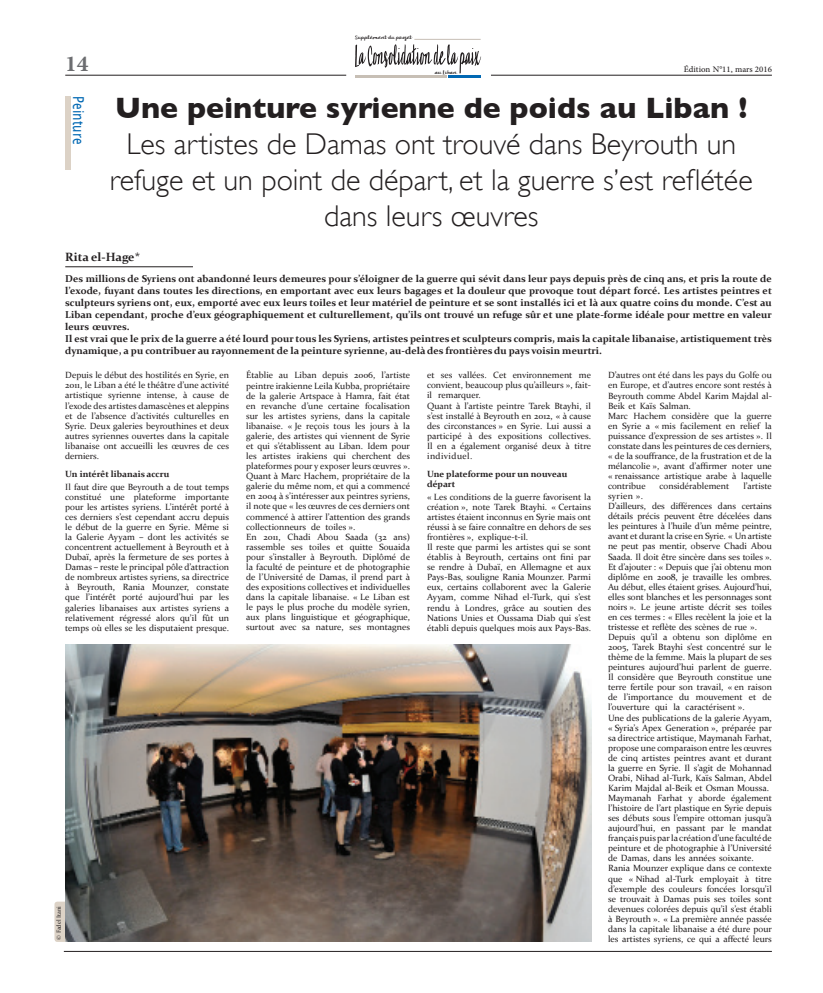
<style>
.page{position:relative;width:823px;height:993px;background:#fff}
.page>*{position:absolute;margin:0;border:0;box-sizing:border-box;transform-origin:0 0}
.t1{font:700 32px "Adobe Arabic";color:#6c6d70}
.main_title_small{font:300 30px/36px "Gill Sans";color:#231f20;text-align:center}
.Main_title{font:700 30px "Gill Sans";color:#231f20}
.التبويب{font:15px "Lucida Sans";color:#0168b3;scale:.8 1}
.t2{font:12px "Adobe Arabic";color:#231f20}
.Author{font:700 12px "Constantia";color:#231f20}
.Introduction{font:700 10px/12px "Constantia";color:#231f20;text-align:justify}
.english_text{font:9px/10.1px "Constantia";color:#231f20;text-align:justify}
.سؤال{font:700 9px/10px "Constantia";color:#231f20}
.english_text-2{font:6px "Constantia";color:#231f20}
.t3{font:4.7px "KG Camden Market Script";color:#231f20}
</style>
<div class="page">
<hr style="left:65px;top:75px;width:281px;height:1px;background:#231f20">
<hr style="left:490px;top:75px;width:281px;height:1px;background:#231f20">
<hr style="left:64px;top:950px;width:707px;height:1px;background:#231f20">
<hr style="left:414px;top:39px;width:66px;height:1px;background:#c7bfb5">
<hr style="left:355px;top:75px;width:91px;height:2px;background:#c7bfb5">
<hr style="left:448px;top:75px;width:33px;height:2px;background:#0168b3">
<svg style="left:355px;top:44px;width:126px;height:29px"></svg>
<hr style="left:65px;top:266px;width:128px;height:1px;background:#231f20">
<div style="left:65px;top:96px;width:6px;height:74px;background:#dcd2c6"></div>
<div style="left:54px;top:901px;width:26px;height:40px;background:#dcd2c6;border-radius:3px"></div>
<img style="left:65px;top:644px;width:526px;height:297px">
<p class="t3" style="left:355px;top:35px;width:58px">Supplément du projet</p>
<h1 class="t1" style="left:65px;top:41px;width:25px">14</h1>
<h3 class="t2" style="left:683px;top:61px;width:89px">Édition N°11, mars 2016</h3>
<p class="t3" style="left:435px;top:69px;width:23px">au Liban</p>
<p class="التبويب" style="left:87px;top:96px;width:61px;rotate:90deg">Peinture</p>
<p class="Main_title" style="left:115px;top:90px;width:633px">Une peinture syrienne de poids au Liban !</p>
<p class="main_title_small" style="left:110px;top:126px;width:644px">Les artistes de Damas ont trouvé dans Beyrouth un refuge et un point de départ, et la guerre s’est reflétée dans leurs œuvres</p>
<p class="Author" style="left:65px;top:249px;width:76px">Rita el-Hage*</p>
<p class="Introduction" style="left:65px;top:272px;width:707px">Des millions de Syriens ont abandonné leurs demeures pour s’éloigner de la guerre qui sévit dans leur pays depuis près de cinq ans, et pris la route de l’exode, fuyant dans toutes les directions, en emportant avec eux leurs bagages et la douleur que provoque tout départ forcé. Les artistes peintres et sculpteurs syriens ont, eux, emporté avec eux leurs toiles et leur matériel de peinture et se sont installés ici et là aux quatre coins du monde. C’est au Liban cependant, proche d’eux géographiquement et culturellement, qu’ils ont trouvé un refuge sûr et une plate-forme idéale pour mettre en valeur leurs œuvres.</p>
<p class="Introduction" style="left:65px;top:332px;width:707px">Il est vrai que le prix de la guerre a été lourd pour tous les Syriens, artistes peintres et sculpteurs compris, mais la capitale libanaise, artistiquement très dynamique, a pu contribuer au rayonnement de la peinture syrienne, au-delà des frontières du pays voisin meurtri.</p>
<p class="english_text" style="left:65px;top:370px;width:165px">Depuis le début des hostilités en Syrie, en 2011, le Liban a été le théâtre d’une activité artistique syrienne intense, à cause de l’exode des artistes damascènes et aleppins et de l’absence d’activités culturelles en Syrie. Deux galeries beyrouthines et deux autres syriennes ouvertes dans la capitale libanaise ont accueilli les œuvres de ces derniers.</p>
<p class="سؤال" style="left:65px;top:468px;width:106px">Un intérêt libanais accru</p>
<p class="english_text" style="left:65px;top:481px;width:165px">Il faut dire que Beyrouth a de tout temps constitué une plateforme importante pour les artistes syriens. L’intérêt porté à ces derniers s’est cependant accru depuis le début de la guerre en Syrie. Même si la Galerie Ayyam – dont les activités se concentrent actuellement à Beyrouth et à Dubaï, après la fermeture de ses portes à Damas – reste le principal pôle d’attraction de nombreux artistes syriens, sa directrice à Beyrouth, Rania Mounzer, constate que l’intérêt porté aujourd’hui par les galeries libanaises aux artistes syriens a relativement régressé alors qu’il fût un temps où elles se les disputaient presque.</p>
<p class="english_text" style="left:246px;top:370px;width:165px">Établie au Liban depuis 2006, l’artiste peintre irakienne Leila Kubba, propriétaire de la galerie Artspace à Hamra, fait état en revanche d’une certaine focalisation sur les artistes syriens, dans la capitale libanaise. « Je reçois tous les jours à la galerie, des artistes qui viennent de Syrie et qui s’établissent au Liban. Idem pour les artistes irakiens qui cherchent des plateformes pour y exposer leurs œuvres ».<br>Quant à Marc Hachem, propriétaire de la galerie du même nom, et qui a commencé en 2004 à s’intéresser aux peintres syriens, il note que « les œuvres de ces derniers ont commencé à attirer l’attention des grands collectionneurs de toiles ».</p>
<p class="english_text" style="left:246px;top:531px;width:165px">En 2011, Chadi Abou Saada (32 ans) rassemble ses toiles et quitte Souaida pour s’installer à Beyrouth. Diplômé de la faculté de peinture et de photographie de l’Université de Damas, il prend part à des expositions collectives et individuelles dans la capitale libanaise. « Le Liban est le pays le plus proche du modèle syrien, aux plans linguistique et géographique, surtout avec sa nature, ses montagnes</p>
<p class="english_text" style="left:607px;top:370px;width:165px">D’autres ont été dans les pays du Golfe ou en Europe, et d’autres encore sont restés à Beyrouth comme Abdel Karim Majdal al-Beik et Kaïs Salman.</p>
<p class="english_text" style="left:607px;top:410px;width:165px">Marc Hachem considère que la guerre en Syrie a « mis facilement en relief la puissance d’expression de ses artistes ». Il constate dans les peintures de ces derniers, « de la souffrance, de la frustration et de la mélancolie », avant d’affirmer noter une « renaissance artistique arabe à laquelle contribue</p>
<p class="english_text" style="left:427px;top:370px;width:165px">et ses vallées. Cet environnement me convient, beaucoup plus qu’ailleurs », fait&shy;il remarquer.</p>
<p class="english_text" style="left:427px;top:400px;width:165px">Quant à l’artiste peintre Tarek Btayhi, il s’est installé à Beyrouth en 2012, « à cause des circonstances » en Syrie. Lui aussi a participé à des expositions collectives.<br>Il en a également organisé deux à titre individuel.</p>
<p class="سؤال" style="left:427px;top:468px;width:142px">Une plateforme pour un nouveau départ</p>
<p class="english_text" style="left:427px;top:491px;width:165px">« Les conditions de la guerre favorisent la création », note Tarek Btayhi. « Certains artistes étaient inconnus en Syrie mais ont réussi à se faire connaître en dehors de ses frontières », explique-t-il.</p>
<p class="english_text" style="left:427px;top:541px;width:165px">Il reste que parmi les artistes qui se sont établis à Beyrouth, certains ont fini par se rendre à Dubaï, en Allemagne et aux Pays-Bas, souligne Rania Mounzer. Parmi eux, certains collaborent avec la Galerie Ayyam, comme Nihad el-Turk, qui s’est rendu à Londres, grâce au soutien des Nations Unies et Oussama Diab qui s’est établi depuis quelques mois aux Pays-Bas.</p>
<p class="english_text" style="left:659px;top:480px;width:71px">considérablement</p>
<p class="english_text" style="left:742px;top:480px;width:30px">l’artiste</p>
<p class="english_text" style="left:607px;top:490px;width:36px">syrien ».</p>
<p class="english_text" style="left:607px;top:500px;width:165px">D’ailleurs, des différences dans certains détails précis peuvent être décelées dans les peintures à l’huile d’un même peintre, avant et durant la crise en Syrie. « Un artiste ne peut pas mentir, observe Chadi Abou Saada. Il doit être sincère dans ses toiles ».<br>Et d’ajouter : « Depuis que j’ai obtenu mon diplôme en 2008, je travaille les ombres.<br>Au début, elles étaient grises. Aujourd’hui, elles sont blanches et les personnages sont noirs ». Le jeune artiste décrit ses toiles en ces termes : « Elles recèlent la joie et la tristesse et reflète des scènes de rue ».</p>
<p class="english_text" style="left:607px;top:631px;width:165px">Depuis qu’il a obtenu son diplôme en 2005, Tarek Btayhi s’est concentré sur le thème de la femme. Mais la plupart de ses peintures aujourd’hui parlent de guerre.<br>Il considère que Beyrouth constitue une terre fertile pour son travail, « en raison de l’importance du mouvement et de l’ouverture qui la caractérisent ».</p>
<p class="english_text" style="left:607px;top:711px;width:165px">Une des publications de la galerie Ayyam, « Syria’s Apex Generation », préparée par sa directrice artistique, Maymanah Farhat, propose une comparaison entre les œuvres de cinq artistes peintres avant et durant la guerre en Syrie. Il s’agit de Mohannad Orabi, Nihad al-Turk, Kaïs Salman, Abdel Karim Majdal al-Beik et Osman Moussa.</p>
<p class="english_text" style="left:607px;top:792px;width:165px">Maymanah Farhat y aborde également l’histoire de l’art plastique en Syrie depuis ses débuts sous l’empire ottoman jusqu’à aujourd’hui, en passant par le mandat français puis par la création d’une faculté de peinture et de photographie à l’Université de Damas, dans les années soixante.</p>
<p class="english_text" style="left:607px;top:862px;width:165px">Rania Mounzer explique dans ce contexte que « Nihad al-Turk employait à titre d’exemple des couleurs foncées lorsqu’il se trouvait à Damas puis ses toiles sont devenues colorées depuis qu’il s’est établi à Beyrouth ». « La première année passée dans la capitale libanaise a été dure pour</p>
<p class="english_text-2" style="left:55px;top:939px;width:35px;rotate:-90deg">© Fadel Itani</p>
<p class="english_text" style="left:607px;top:933px;width:165px">les artistes syriens, ce qui a affecté leurs</p>
</div>
